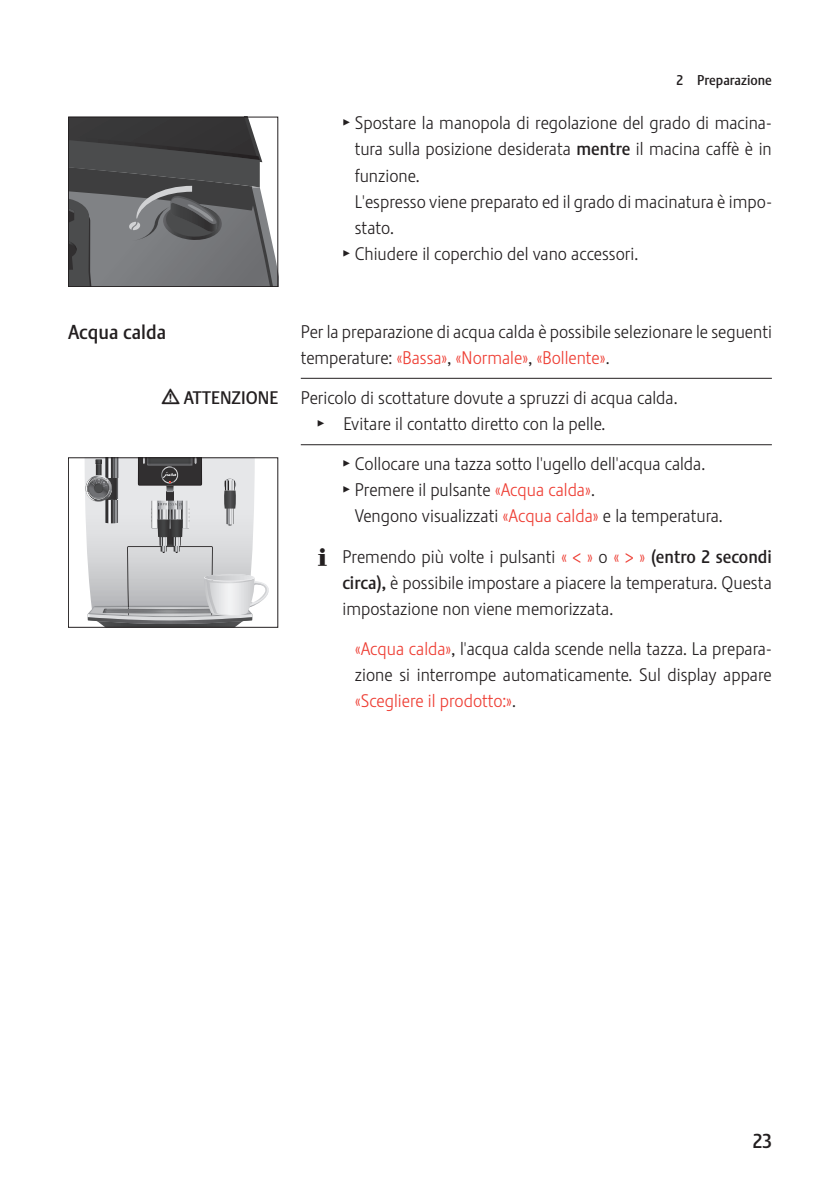
<style>
.page{position:relative;width:840px;height:1191px;background:#fff}
.page>*{position:absolute;margin:0;border:0;box-sizing:border-box;transform-origin:0 0}
.t1{font:20px "Stalemate Pro 2 J Medium";color:#231f20}
.t2{font:18px/26px "Stalemate Pro 2 J Light";color:#231f20}
.t3{font:18px "Stalemate Pro 2 J Medium";color:#231f20}
.t4{font:14px "Stalemate Pro 2 J Medium";color:#231f20}
.s1{font-family:"Jura Pict 2006"}
.s2{font-family:"Stalemate Pro 2 J Medium"}
.s3{font-family:"Jura Pict 2006";font-size:16px}
.s4{color:#ee3e34}
</style>
<div class="page">
<hr style="left:300px;top:378px;width:471px;height:1px;background:#231f20">
<hr style="left:300px;top:444px;width:471px;height:1px;background:#231f20">
<svg style="left:70px;top:119px;width:206px;height:166px"></svg>
<div style="left:68px;top:117px;width:210px;height:170px;border:1px solid #231f20"></div>
<svg style="left:84px;top:459px;width:184px;height:166px"></svg>
<div style="left:68px;top:457px;width:210px;height:170px;border:1px solid #231f20"></div>
<p class="t4" style="left:676px;top:75px;width:97px">2 Preparazione</p>
<p class="t2" style="left:343px;top:112px;width:430px"><span class="s1">T</span> Spostare la manopola di regolazione del grado di macina-</p>
<p class="t2" style="left:354px;top:138px;width:418px">tura sulla posizione desiderata <span class="s2">mentre</span> il macina caffè è in</p>
<p class="t2" style="left:354px;top:164px;width:66px">funzione.</p>
<p class="t2" style="left:354px;top:190px;width:418px">L'espresso viene preparato ed il grado di macinatura è impo-</p>
<p class="t2" style="left:354px;top:216px;width:41px">stato.</p>
<p class="t2" style="left:343px;top:242px;width:296px"><span class="s1">T</span> Chiudere il coperchio del vano accessori.</p>
<p class="t1" style="left:68px;top:324px;width:100px">Acqua calda</p>
<p class="t3" style="left:162px;top:390px;width:118px"><span class="s3">J</span> ATTENZIONE</p>
<p class="t2" style="left:300px;top:320px;width:472px">Per la preparazione di acqua calda è possibile selezionare le seguenti temperature: <span class="s4">«Bassa»</span>, <span class="s4">«Normale»</span>, <span class="s4">«Bollente»</span>.</p>
<p class="t2" style="left:317px;top:386px;width:361px;text-indent:-17px">Pericolo di scottature dovute a spruzzi di acqua calda.<br><span class="s1">T</span> Evitare il contatto diretto con la pelle.</p>
<p class="t2" style="left:343px;top:452px;width:363px"><span class="s1">T</span> Collocare una tazza sotto l'ugello dell'acqua calda.<br><span class="s1">T</span> Premere il pulsante <span class="s4">«Acqua calda»</span>.</p>
<p class="t2" style="left:354px;top:504px;width:369px">Vengono visualizzati <span class="s4">«Acqua calda»</span> e la temperatura.</p>
<p class="t2" style="left:342px;top:545px;width:430px;text-align:justify;text-indent:-24px"><span class="s1">E</span> Premendo più volte i pulsanti <span class="s4">« &lt; »</span> o <span class="s4">« &gt; »</span> <span class="s2">(entro 2 secondi circa),</span> è possibile impostare a piacere la temperatura. Questa impostazione non viene memorizzata.</p>
<p class="t2" style="left:354px;top:637px;width:418px;text-align:justify"><span class="s4">«Acqua calda»</span>, l'acqua calda scende nella tazza. La prepara&shy;zione si interrompe automaticamente. Sul display appare <span class="s4">«Scegliere il prodotto:»</span>.</p>
<p class="t1" style="left:752px;top:1133px;width:21px">23</p>
</div>
